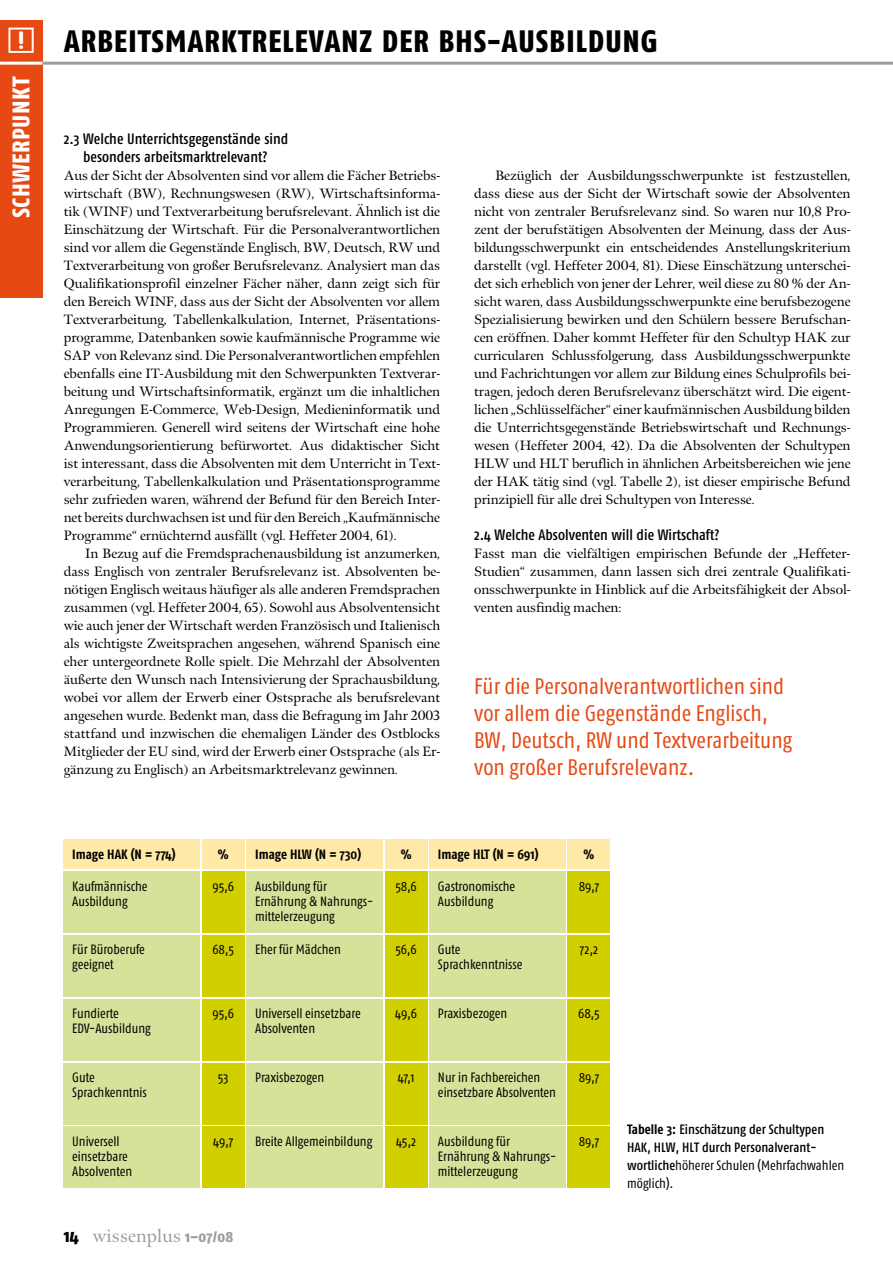
<style>
.page{position:relative;width:893px;height:1263px;background:#fff}
.page>*{position:absolute;margin:0;border:0;box-sizing:border-box;transform-origin:0 0}
.t1{font:30.9px "Fago Co Exb Caps";letter-spacing:.015em;color:#000}
.t2{font:24px "Fago Co Exb Caps";letter-spacing:.015em;color:#fff}
.t3{font:22.5px/27px "Fago Co";color:#e64914}
.t4{font:18px "Meno";letter-spacing:.015em;color:#9c9d9f}
.t5{font:15px/18px "Fago Co Med";color:#000;text-align:center}
.t6{font:13.5px/18px "Meno";color:#000;text-align:justify}
.t7{font:13.5px/15px "Fago Co";color:#000}
.t8{font:13.5px/18px "Fago Co Med";color:#000}
.t9{font:700 13.5px "Fago Co";letter-spacing:-.005em;color:#000}
.s1{font-family:"Button Bonus Square Positive";font-size:31.5px;color:#fff}
.s2{font-family:"Fago Co Exb";color:#000}
.s3{font-family:"Fago Co Exb";font-size:15px}
.s4{font-family:"Fago Co";font-weight:700}
.s5{font-family:"Fago Co Med"}
</style>
<div class="page">
<div style="left:0;top:20px;width:43px;height:278px;background:#e64914"></div>
<hr style="left:43px;top:62px;width:850px;height:3px;background:#9c9d9f">
<hr style="left:0;top:62px;width:43px;height:3px;background:#fff">
<div style="left:64px;top:871px;width:136px;height:62px;background:#d6e299"></div>
<div style="left:202px;top:871px;width:42px;height:62px;background:#d1cf00"></div>
<div style="left:247px;top:871px;width:136px;height:62px;background:#d6e299"></div>
<div style="left:385px;top:871px;width:42px;height:62px;background:#d1cf00"></div>
<div style="left:429px;top:871px;width:137px;height:62px;background:#d6e299"></div>
<div style="left:568px;top:871px;width:42px;height:62px;background:#d1cf00"></div>
<div style="left:64px;top:935px;width:136px;height:62px;background:#d6e299"></div>
<div style="left:202px;top:935px;width:42px;height:62px;background:#d1cf00"></div>
<div style="left:247px;top:935px;width:136px;height:62px;background:#d6e299"></div>
<div style="left:385px;top:935px;width:42px;height:62px;background:#d1cf00"></div>
<div style="left:429px;top:935px;width:137px;height:62px;background:#d6e299"></div>
<div style="left:568px;top:935px;width:42px;height:62px;background:#d1cf00"></div>
<div style="left:64px;top:999px;width:136px;height:61px;background:#d6e299"></div>
<div style="left:202px;top:999px;width:42px;height:61px;background:#d1cf00"></div>
<div style="left:247px;top:999px;width:136px;height:61px;background:#d6e299"></div>
<div style="left:385px;top:999px;width:42px;height:61px;background:#d1cf00"></div>
<div style="left:429px;top:999px;width:137px;height:61px;background:#d6e299"></div>
<div style="left:568px;top:999px;width:42px;height:61px;background:#d1cf00"></div>
<div style="left:64px;top:1063px;width:136px;height:61px;background:#d6e299"></div>
<div style="left:202px;top:1063px;width:42px;height:61px;background:#d1cf00"></div>
<div style="left:247px;top:1063px;width:136px;height:61px;background:#d6e299"></div>
<div style="left:385px;top:1063px;width:42px;height:61px;background:#d1cf00"></div>
<div style="left:429px;top:1063px;width:137px;height:61px;background:#d6e299"></div>
<div style="left:568px;top:1063px;width:42px;height:61px;background:#d1cf00"></div>
<div style="left:64px;top:1126px;width:136px;height:62px;background:#d6e299"></div>
<div style="left:202px;top:1126px;width:42px;height:62px;background:#d1cf00"></div>
<div style="left:247px;top:1126px;width:136px;height:62px;background:#d6e299"></div>
<div style="left:385px;top:1126px;width:42px;height:62px;background:#d1cf00"></div>
<div style="left:429px;top:1126px;width:137px;height:62px;background:#d6e299"></div>
<div style="left:568px;top:1126px;width:42px;height:62px;background:#d1cf00"></div>
<div style="left:64px;top:839px;width:136px;height:30px;background:#ffe9a7"></div>
<div style="left:202px;top:839px;width:42px;height:30px;background:#ffe9a7"></div>
<div style="left:247px;top:839px;width:136px;height:30px;background:#ffe9a7"></div>
<div style="left:385px;top:839px;width:42px;height:30px;background:#ffe9a7"></div>
<div style="left:429px;top:839px;width:137px;height:30px;background:#ffe9a7"></div>
<div style="left:568px;top:839px;width:42px;height:30px;background:#ffe9a7"></div>
<h1 class="t1" style="left:6px;top:23px;width:587px"><span class="s1">x</span> ARBEITSMARKTRELEVANZ DER BHS-AUSBILDUNG</h1>
<h2 class="t2" style="left:7px;top:218px;width:144px;rotate:-90deg">SCHWERPUNKT</h2>
<p class="t5" style="left:64px;top:130px;width:226px">2.3 Welche Unterrichtsgegenstände sind besonders arbeitsmarktrelevant?</p>
<p class="t6" style="left:64px;top:167px;width:378px">Aus der Sicht der Absolventen sind vor allem die Fächer Betriebs&shy;wirtschaft (BW), Rechnungswesen (RW), Wirtschaftsinforma&shy;tik (WINF) und Textverarbeitung berufsrelevant. Ähnlich ist die Einschätzung der Wirtschaft. Für die Personalverantwortlichen sind vor allem die Gegenstände Englisch, BW, Deutsch, RW und Textverarbeitung von großer Berufsrelevanz. Analysiert man das Qualifikationsprofil einzelner Fächer näher, dann zeigt sich für den Bereich WINF, dass aus der Sicht der Absolventen vor allem Textverarbeitung, Tabellenkalkulation, Internet, Präsentations&shy;programme, Datenbanken sowie kaufmännische Programme wie SAP von Relevanz sind. Die Personalverantwortlichen empfehlen ebenfalls eine IT-Ausbildung mit den Schwerpunkten Textverar&shy;beitung und Wirtschaftsinformatik, ergänzt um die inhaltlichen Anregungen E-Commerce, Web-Design, Medieninformatik und Programmieren. Generell wird seitens der Wirtschaft eine hohe Anwendungsorientierung befürwortet. Aus didaktischer Sicht ist interessant, dass die Absolventen mit dem Unterricht in Text&shy;verarbeitung, Tabellenkalkulation und Präsentationsprogramme sehr zufrieden waren, während der Befund für den Bereich Inter&shy;net bereits durchwachsen ist und für den Bereich „Kaufmännische Programme“ ernüchternd ausfällt (vgl. Heffeter 2004, 61).</p>
<p class="t6" style="left:64px;top:545px;width:378px;text-indent:21px">In Bezug auf die Fremdsprachenausbildung ist anzumerken, dass Englisch von zentraler Berufsrelevanz ist. Absolventen be&shy;nötigen Englisch weitaus häufiger als alle anderen Fremdsprachen zusammen (vgl. Heffeter 2004, 65). Sowohl aus Absolventensicht wie auch jener der Wirtschaft werden Französisch und Italienisch als wichtigste Zweitsprachen angesehen, während Spanisch eine eher untergeordnete Rolle spielt. Die Mehrzahl der Absolventen äußerte den Wunsch nach Intensivierung der Sprachausbildung, wobei vor allem der Erwerb einer Ostsprache als berufsrelevant angesehen wurde. Bedenkt man, dass die Befragung im Jahr 2003 stattfand und inzwischen die ehemaligen Länder des Ostblocks Mitglieder der EU sind, wird der Erwerb einer Ostsprache (als Er&shy;gänzung zu Englisch) an Arbeitsmarktrelevanz gewinnen.</p>
<p class="t6" style="left:474px;top:167px;width:378px;text-indent:21px">Bezüglich der Ausbildungsschwerpunkte ist festzustellen, dass diese aus der Sicht der Wirtschaft sowie der Absolventen nicht von zentraler Berufsrelevanz sind. So waren nur 10,8 Pro&shy;zent der berufstätigen Absolventen der Meinung, dass der Aus&shy;bildungsschwerpunkt ein entscheidendes Anstellungskriterium darstellt (vgl. Heffeter 2004, 81). Diese Einschätzung unterschei&shy;det sich erheblich von jener der Lehrer, weil diese zu 80 % der An&shy;sicht waren, dass Ausbildungsschwerpunkte eine berufsbezogene Spezialisierung bewirken und den Schülern bessere Berufschan&shy;cen eröffnen. Daher kommt Heffeter für den Schultyp HAK zur curricularen Schlussfolgerung, dass Ausbildungsschwerpunkte und Fachrichtungen vor allem zur Bildung eines Schulprofils bei&shy;tragen, jedoch deren Berufsrelevanz überschätzt wird. Die eigent&shy;lichen „Schlüsselfächer“ einer kaufmännischen Ausbildung bilden die Unterrichtsgegenstände Betriebswirtschaft und Rechnungs&shy;wesen (Heffeter 2004, 42). Da die Absolventen der Schultypen HLW und HLT beruflich in ähnlichen Arbeitsbereichen wie jene der HAK tätig sind (vgl. Tabelle 2), ist dieser empirische Befund prinzipiell für alle drei Schultypen von Interesse.</p>
<p class="t5" style="left:474px;top:526px;width:247px">2.4 Welche Absolventen will die Wirtschaft?</p>
<p class="t6" style="left:474px;top:545px;width:378px">Fasst man die vielfältigen empirischen Befunde der „Heffeter-Studien“ zusammen, dann lassen sich drei zentrale Qualifikati&shy;onsschwerpunkte in Hinblick auf die Arbeitsfähigkeit der Absol&shy;venten ausfindig machen:</p>
<h3 class="t3" style="left:474px;top:672px;width:320px">Für die Personalverantwortlichen sind vor allem die Gegenstände Englisch, BW, Deutsch, RW und Textverarbeitung von großer Berufsrelevanz.</h3>
<p class="t9" style="left:72px;top:846px;width:105px">Image HAK (N = 774)</p>
<p class="t9" style="left:218px;top:846px;width:12px">%</p>
<p class="t9" style="left:255px;top:846px;width:108px">Image HLW (N = 730)</p>
<p class="t9" style="left:401px;top:846px;width:12px">%</p>
<p class="t9" style="left:438px;top:846px;width:102px">Image HLT (N = 691)</p>
<p class="t9" style="left:583px;top:846px;width:12px">%</p>
<p class="t7" style="left:72px;top:878px;width:77px">Kaufmännische<br>Ausbildung</p>
<p class="t7" style="left:212px;top:878px;width:23px">95,6</p>
<p class="t7" style="left:255px;top:878px;width:120px">Ausbildung für<br>Ernährung &amp; Nahrungs&shy;mittelerzeugung</p>
<p class="t7" style="left:395px;top:878px;width:23px">58,6</p>
<p class="t7" style="left:438px;top:878px;width:79px">Gastronomische<br>Ausbildung</p>
<p class="t7" style="left:579px;top:878px;width:22px">89,7</p>
<p class="t7" style="left:72px;top:942px;width:74px">Für Büroberufe geeignet</p>
<p class="t7" style="left:212px;top:942px;width:23px">68,5</p>
<p class="t7" style="left:255px;top:942px;width:87px">Eher für Mädchen</p>
<p class="t7" style="left:395px;top:942px;width:23px">56,6</p>
<p class="t7" style="left:438px;top:942px;width:86px">Gute<br>Sprachkenntnisse</p>
<p class="t7" style="left:580px;top:942px;width:20px">72,2</p>
<p class="t7" style="left:72px;top:1006px;width:80px">Fundierte<br>EDV-Ausbildung</p>
<p class="t7" style="left:212px;top:1006px;width:23px">95,6</p>
<p class="t7" style="left:255px;top:1006px;width:107px">Universell einsetzbare<br>Absolventen</p>
<p class="t7" style="left:395px;top:1006px;width:23px">49,6</p>
<p class="t7" style="left:438px;top:1006px;width:71px">Praxisbezogen</p>
<p class="t7" style="left:578px;top:1006px;width:23px">68,5</p>
<p class="t7" style="left:72px;top:1070px;width:76px">Gute<br>Sprachkenntnis</p>
<p class="t7" style="left:218px;top:1070px;width:12px">53</p>
<p class="t7" style="left:255px;top:1070px;width:71px">Praxisbezogen</p>
<p class="t7" style="left:398px;top:1070px;width:18px">47,1</p>
<p class="t7" style="left:438px;top:1070px;width:120px">Nur in Fachbereichen einsetzbare Absolventen</p>
<p class="t7" style="left:579px;top:1070px;width:22px">89,7</p>
<p class="t7" style="left:72px;top:1133px;width:62px">Universell einsetzbare<br>Absolventen</p>
<p class="t7" style="left:213px;top:1133px;width:21px">49,7</p>
<p class="t7" style="left:255px;top:1133px;width:119px">Breite Allgemeinbildung</p>
<p class="t7" style="left:396px;top:1133px;width:21px">45,2</p>
<p class="t7" style="left:438px;top:1133px;width:120px">Ausbildung für<br>Ernährung &amp; Nahrungs&shy;mittelerzeugung</p>
<p class="t7" style="left:579px;top:1133px;width:22px">89,7</p>
<h3 class="t4" style="left:64px;top:1225px;width:171px"><span class="s2">14</span> wissenplus <span class="s3">1–07/08</span></h3>
<p class="t8" style="left:627px;top:1120px;width:199px"><span class="s4">Tabelle 3:</span> Einschätzung der Schultypen<br>HAK, HLW, HLT durch Personalverant-</p>
<p class="t7" style="left:627px;top:1156px;width:219px;line-height:18px"><span class="s5">wortliche</span>höherer Schulen (Mehrfachwahlen möglich).</p>
</div>
